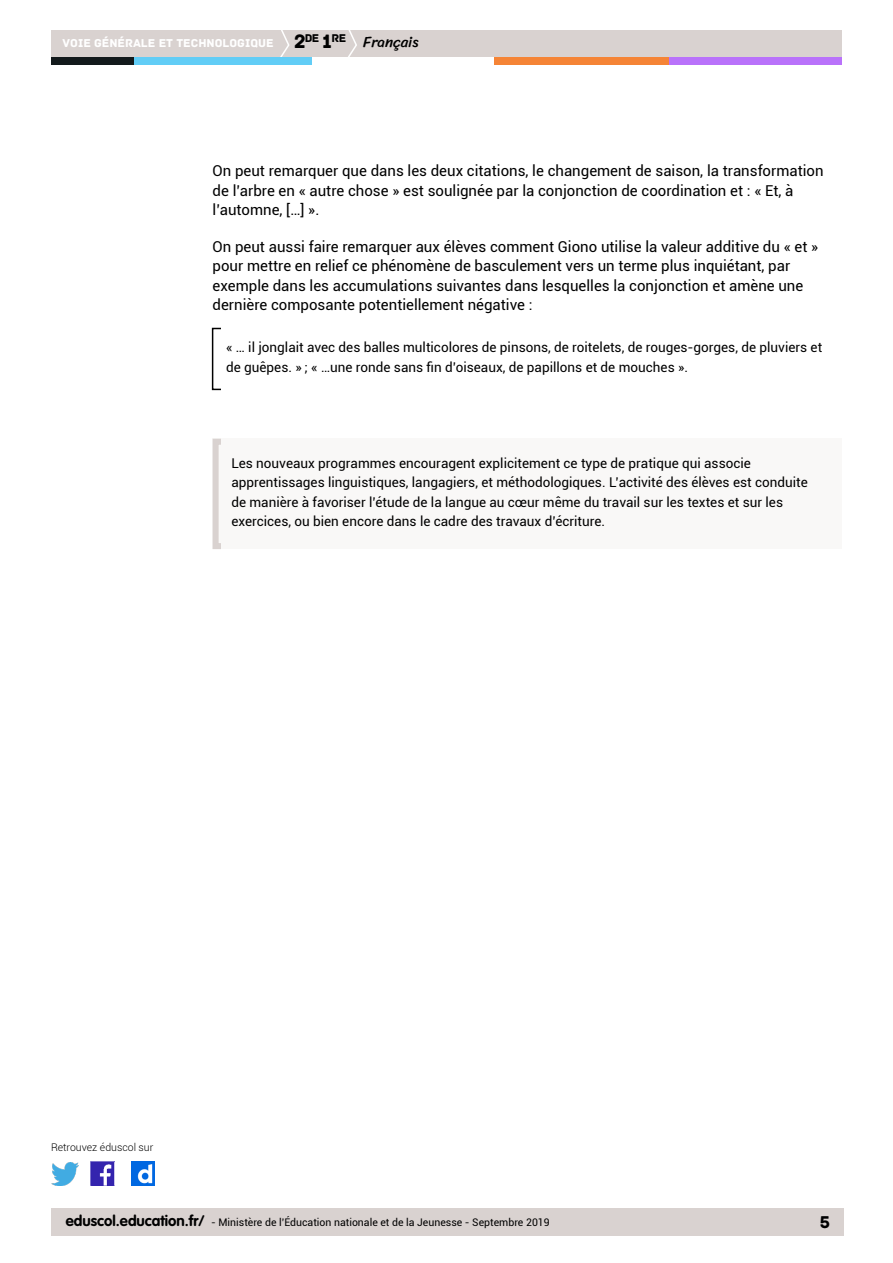
<style>
.page{position:relative;width:893px;height:1263px;background:#fff}
.page>*{position:absolute;margin:0;border:0;box-sizing:border-box;transform-origin:0 0}
.t1{font:18px "Archive";color:#000}
.t2{font:15px/19.5px "Roboto";color:#000}
.t3{font:15px "Sriracha";color:#000}
.t4{font:13.5px/19.5px "Roboto";color:#000}
.t5{font:12px "Archive";color:#fff}
.t6{font:11.85px "Archive";color:#000}
.t7{font:10.5px "Roboto";color:#000}
.t8{font:300 10.5px "Roboto";color:#000}
.s1{font-size:20.4px}
.s2{font-family:"VAG Rounded Std";font-weight:700;font-size:15px}
</style>
<div class="page">
<div style="left:51px;top:1209px;width:792px;height:27px;background:#d9d2d0"></div>
<div style="left:51px;top:30px;width:791px;height:27px;background:#d9d2d0"></div>
<svg style="left:280px;top:30px;width:10px;height:27px"></svg>
<svg style="left:348px;top:30px;width:9px;height:27px"></svg>
<div style="left:133px;top:57px;width:179px;height:8px;background:#62cdf6"></div>
<div style="left:51px;top:57px;width:82px;height:8px;background:#131a1c"></div>
<div style="left:667px;top:57px;width:175px;height:8px;background:#b972fa"></div>
<div style="left:494px;top:57px;width:175px;height:8px;background:#f58436"></div>
<img style="left:91px;top:1162px;width:23px;height:23px">
<img style="left:51px;top:1163px;width:28px;height:22px">
<img style="left:132px;top:1162px;width:22px;height:23px">
<div style="left:213px;top:439px;width:629px;height:110px;background:#f9f8f7"></div>
<p class="t6" style="left:294px;top:31px;width:54px"><span class="s1">2</span>DE <span class="s1">1</span>RE</p>
<p class="t5" style="left:63px;top:36px;width:212px">VOIE GÉNÉRALE ET TECHNOLOGIQUE</p>
<p class="t3" style="left:363px;top:33px;width:57px">Français</p>
<p class="t2" style="left:213px;top:160px;width:612px">On peut remarquer que dans les deux citations, le changement de saison, la transformation de l’arbre en « autre chose » est soulignée par la conjonction de coordination et : « Et, à l’automne, […] ».</p>
<p class="t2" style="left:213px;top:236px;width:607px">On peut aussi faire remarquer aux élèves comment Giono utilise la valeur additive du « et » pour mettre en relief ce phénomène de basculement vers un terme plus inquiétant, par exemple dans les accumulations suivantes dans lesquelles la conjonction et amène une dernière composante potentiellement négative :</p>
<p class="t4" style="left:226px;top:337px;width:598px">« … il jonglait avec des balles multicolores de pinsons, de roitelets, de rouges-gorges, de pluviers et de guêpes. » ; « …une ronde sans fin d’oiseaux, de papillons et de mouches ».</p>
<p class="t4" style="left:231px;top:452px;width:578px">Les nouveaux programmes encouragent explicitement ce type de pratique qui associe apprentissages linguistiques, langagiers, et méthodologiques. L’activité des élèves est conduite de manière à favoriser l’étude de la langue au cœur même du travail sur les textes et sur les exercices, ou bien encore dans le cadre des travaux d’écriture.</p>
<p class="t8" style="left:51px;top:1140px;width:104px">Retrouvez éduscol sur</p>
<p class="t7" style="left:66px;top:1215px;width:485px"><span class="s2">eduscol.education.fr/</span> - Ministère de l’Éducation nationale et de la Jeunesse - Septembre 2019</p>
<h1 class="t1" style="left:820px;top:1211px;width:12px">5</h1>
</div>
